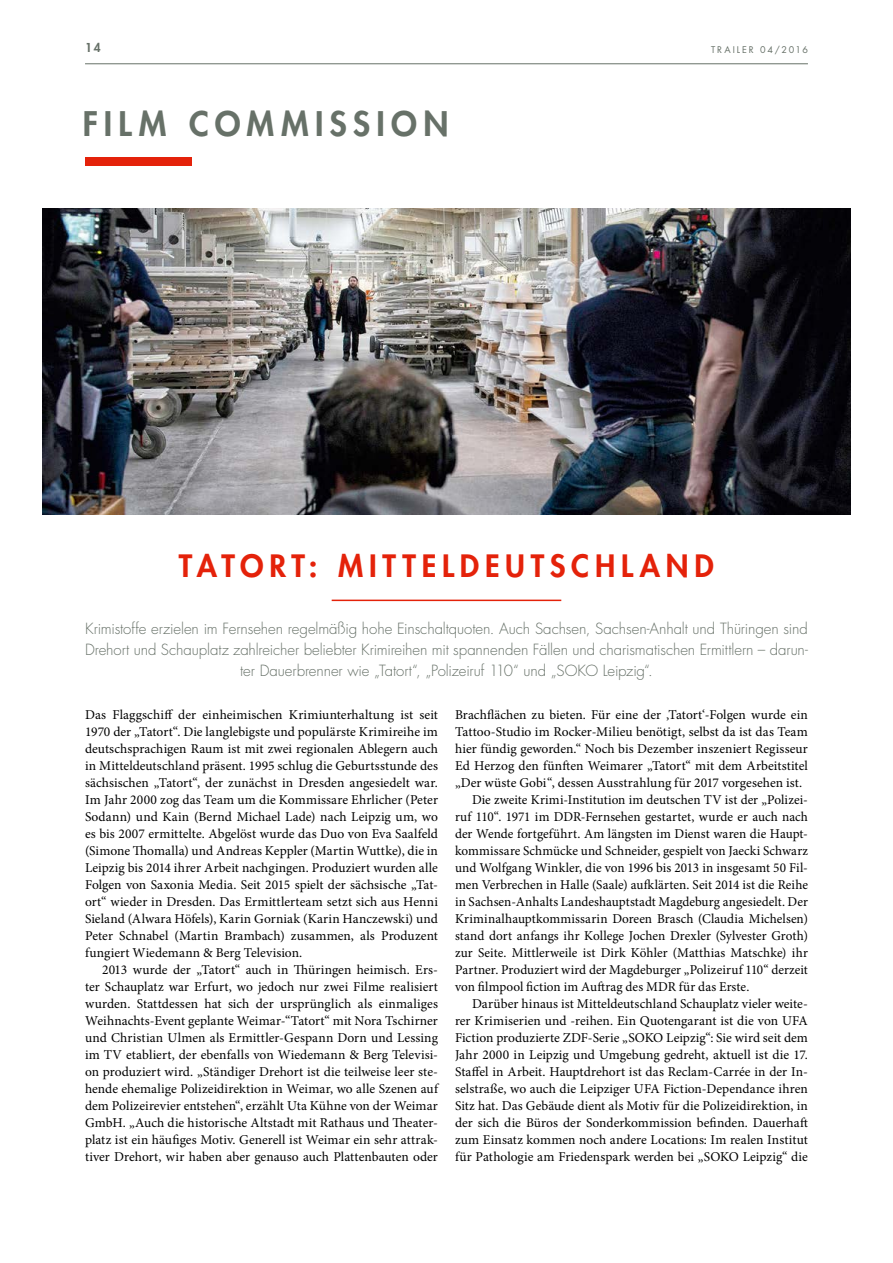
<style>
.page{position:relative;width:893px;height:1263px;background:#fff}
.page>*{position:absolute;margin:0;border:0;box-sizing:border-box;transform-origin:0 0}
.t1{font:800 33px "Futura Std";letter-spacing:.19em;color:#677168}
.t2{font:800 30px "Futura Std";letter-spacing:.19em;color:#e4220a}
.t3{font:300 15px/21px "Futura Std";letter-spacing:-.005em;color:#677168;text-align:center}
.t4{font:13.5px/17px "Minion Pro";color:#000;text-align:justify}
.t5{font:800 12px "Futura Std";color:#677168}
.t6{font:9px "Futura Std";letter-spacing:.215em;color:#677168}
</style>
<div class="page">
<img style="left:43px;top:208px;width:807px;height:306px">
<hr style="left:85px;top:63px;width:723px;height:1px;background:#677168">
<div style="left:85px;top:157px;width:106px;height:9px;background:#e4220a"></div>
<hr style="left:332px;top:600px;width:229px;height:1px;background:#e4220a">
<p class="t5" style="left:85px;top:40px;width:17px">14</p>
<p class="t6" style="left:711px;top:43px;width:98px">TRAILER 04/2016</p>
<h1 class="t1" style="left:83px;top:103px;width:367px">FILM COMMISSION</h1>
<h2 class="t2" style="left:179px;top:546px;width:536px">TATORT: MITTELDEUTSCHLAND</h2>
<p class="t3" style="left:85px;top:618px;width:724px">Krimistoffe erzielen im Fernsehen regelmäßig hohe Einschaltquoten. Auch Sachsen, Sachsen-Anhalt und Thüringen sind<br>Drehort und Schauplatz zahlreicher beliebter Krimireihen mit spannenden Fällen und charismatischen Ermittlern – darun&shy;ter Dauerbrenner wie „Tatort“, „Polizeiruf 110“ und „SOKO Leipzig“.</p>
<p class="t4" style="left:85px;top:706px;width:354px">Das Flaggschiff der einheimischen Krimiunterhaltung ist seit 1970 der „Tatort“. Die langlebigste und populärste Krimireihe im deutschsprachigen Raum ist mit zwei regionalen Ablegern auch in Mitteldeutschland präsent. 1995 schlug die Geburtsstunde des sächsischen „Tatort“, der zunächst in Dresden angesiedelt war.<br>Im Jahr 2000 zog das Team um die Kommissare Ehrlicher (Peter Sodann) und Kain (Bernd Michael Lade) nach Leipzig um, wo es bis 2007 ermittelte. Abgelöst wurde das Duo von Eva Saalfeld (Simone Thomalla) und Andreas Keppler (Martin Wuttke), die in Leipzig bis 2014 ihrer Arbeit nachgingen. Produziert wurden alle Folgen von Saxonia Media. Seit 2015 spielt der sächsische „Tat&shy;ort“ wieder in Dresden. Das Ermittlerteam setzt sich aus Henni Sieland (Alwara Höfels), Karin Gorniak (Karin Hanczewski) und Peter Schnabel (Martin Brambach) zusammen, als Produzent fungiert Wiedemann &amp; Berg Television.</p>
<p class="t4" style="left:85px;top:961px;width:354px;text-indent:17px">2013 wurde der „Tatort“ auch in Thüringen heimisch. Ers&shy;ter Schauplatz war Erfurt, wo jedoch nur zwei Filme realisiert wurden. Stattdessen hat sich der ursprünglich als einmaliges Weihnachts-Event geplante Weimar-“Tatort“ mit Nora Tschirner und Christian Ulmen als Ermittler-Gespann Dorn und Lessing im TV etabliert, der ebenfalls von Wiedemann &amp; Berg Televisi&shy;on produziert wird. „Ständiger Drehort ist die teilweise leer ste&shy;hende ehemalige Polizeidirektion in Weimar, wo alle Szenen auf dem Polizeirevier entstehen“, erzählt Uta Kühne von der Weimar GmbH. „Auch die historische Altstadt mit Rathaus und Theater&shy;platz ist ein häufiges Motiv. Generell ist Weimar ein sehr attrak&shy;tiver Drehort, wir haben aber genauso auch Plattenbauten oder</p>
<p class="t4" style="left:455px;top:706px;width:354px">Brachflächen zu bieten. Für eine der ‚Tatort‘-Folgen wurde ein</p>
<p class="t4" style="left:455px;top:723px;width:354px">Tattoo-Studio im Rocker-Milieu benötigt, selbst da ist das Team</p>
<p class="t4" style="left:455px;top:740px;width:354px">hier fündig geworden.“ Noch bis Dezember inszeniert Regisseur</p>
<p class="t4" style="left:455px;top:757px;width:354px">Ed Herzog den fünften Weimarer „Tatort“ mit dem Arbeitstitel</p>
<p class="t4" style="left:455px;top:774px;width:349px">„Der wüste Gobi“, dessen Ausstrahlung für 2017 vorgesehen ist.</p>
<p class="t4" style="left:472px;top:791px;width:337px">Die zweite Krimi-Institution im deutschen TV ist der „Polizei-</p>
<p class="t4" style="left:455px;top:808px;width:354px">ruf 110“. 1971 im DDR-Fernsehen gestartet, wurde er auch nach</p>
<p class="t4" style="left:455px;top:825px;width:354px">der Wende fortgeführt. Am längsten im Dienst waren die Haupt-</p>
<p class="t4" style="left:455px;top:842px;width:354px">kommissare Schmücke und Schneider, gespielt von Jaecki Schwarz</p>
<p class="t4" style="left:455px;top:859px;width:354px">und Wolfgang Winkler, die von 1996 bis 2013 in insgesamt 50 Fil-</p>
<p class="t4" style="left:455px;top:876px;width:354px">men Verbrechen in Halle (Saale) aufklärten. Seit 2014 ist die Reihe</p>
<p class="t4" style="left:455px;top:893px;width:354px">in Sachsen-Anhalts Landeshauptstadt Magdeburg angesiedelt. Der</p>
<p class="t4" style="left:455px;top:910px;width:354px">Kriminalhauptkommissarin Doreen Brasch (Claudia Michelsen)</p>
<p class="t4" style="left:455px;top:927px;width:354px">stand dort anfangs ihr Kollege Jochen Drexler (Sylvester Groth)</p>
<p class="t4" style="left:455px;top:944px;width:354px">zur Seite. Mittlerweile ist Dirk Köhler (Matthias Matschke) ihr</p>
<p class="t4" style="left:455px;top:961px;width:354px">Partner. Produziert wird der Magdeburger „Polizeiruf 110“ derzeit</p>
<p class="t4" style="left:455px;top:978px;width:296px">von filmpool fiction im Auftrag des MDR für das Erste.</p>
<p class="t4" style="left:472px;top:995px;width:337px">Darüber hinaus ist Mitteldeutschland Schauplatz vieler weite-</p>
<p class="t4" style="left:455px;top:1012px;width:354px">rer Krimiserien und -reihen. Ein Quotengarant ist die von UFA</p>
<p class="t4" style="left:455px;top:1029px;width:354px">Fiction produzierte ZDF-Serie „SOKO Leipzig“: Sie wird seit dem</p>
<p class="t4" style="left:455px;top:1046px;width:354px">Jahr 2000 in Leipzig und Umgebung gedreht, aktuell ist die 17.</p>
<p class="t4" style="left:455px;top:1063px;width:354px">Staffel in Arbeit. Hauptdrehort ist das Reclam-Carrée in der In-</p>
<p class="t4" style="left:455px;top:1080px;width:354px">selstraße, wo auch die Leipziger UFA Fiction-Dependance ihren</p>
<p class="t4" style="left:455px;top:1097px;width:354px">Sitz hat. Das Gebäude dient als Motiv für die Polizeidirektion, in</p>
<p class="t4" style="left:455px;top:1114px;width:354px">der sich die Büros der Sonderkommission befinden. Dauerhaft</p>
<p class="t4" style="left:455px;top:1131px;width:354px">zum Einsatz kommen noch andere Locations: Im realen Institut</p>
<p class="t4" style="left:455px;top:1148px;width:354px">für Pathologie am Friedenspark werden bei „SOKO Leipzig“ die</p>
</div>
